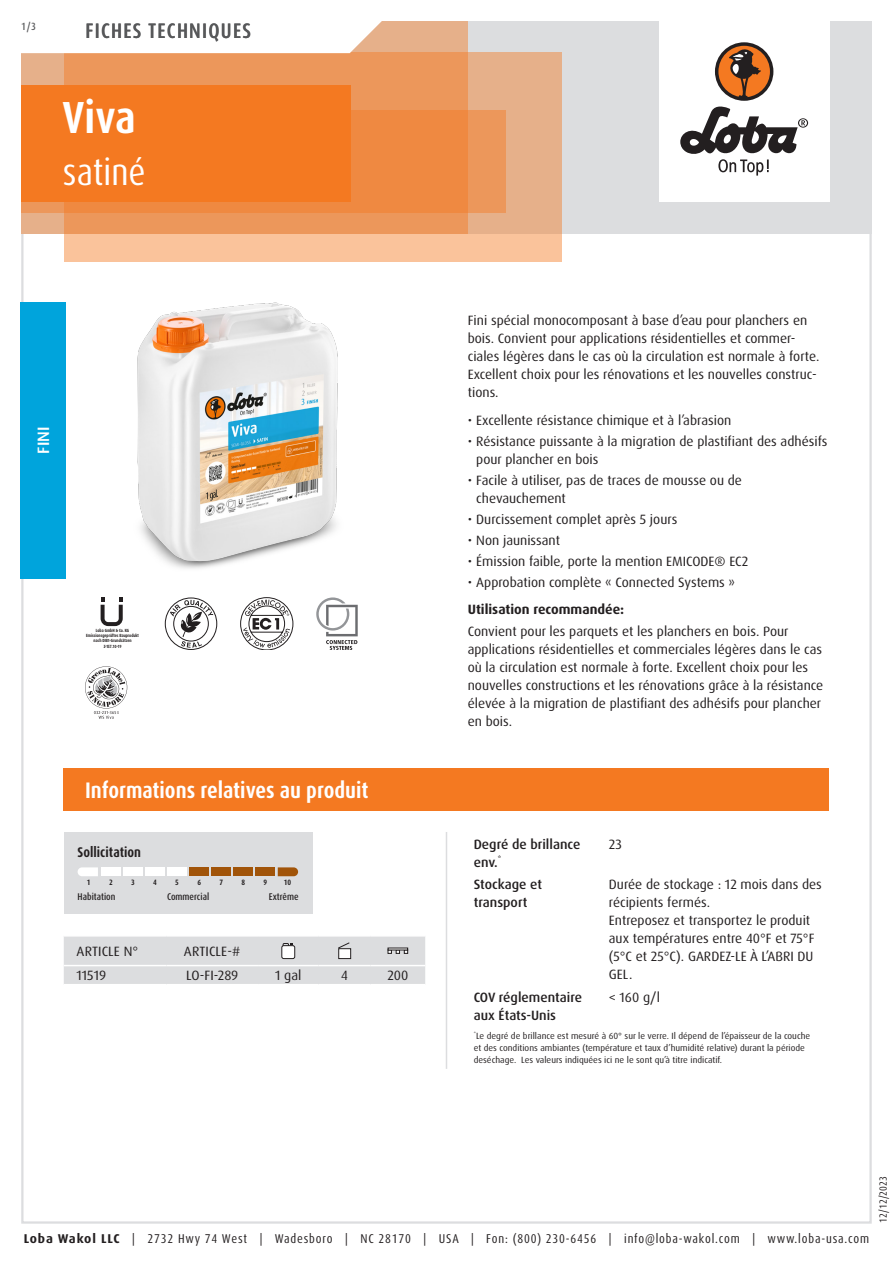
<style>
.page{position:relative;width:893px;height:1263px;background:#fff}
.page>*{position:absolute;margin:0;border:0;box-sizing:border-box;transform-origin:0 0}
.Produktname_weiss{font:700 condensed 45px "Dax Pro";color:#fff}
.Variante_weiss{font:condensed 37.5px "Dax Pro";color:#fff}
.Abschnitt{font:700 condensed 22.5px "Dax Pro";color:#fff}
.TI{font:500 condensed 21px "Dax Pro";letter-spacing:.06em;color:#57585a}
.Produktart_Versiegelung{font:500 16.5px "Dax Pro";color:#fff}
.skala_name{font:700 condensed 14.1px "Dax Pro";color:#231f20}
.Text{font:13.5px/18px "Dax Pro";color:#231f20}
.Text_ohne_Silbentrennung{font:13.5px/18px "Dax Pro";color:#231f20}
.Text_Medium{font:500 13.5px/18px "Dax Pro";color:#231f20}
.Text_Bold{font:700 13.5px "Dax Pro";color:#231f20}
.Text_zentriert{font:13.5px "Dax Pro";color:#231f20}
.Text_Großbuchstaben{font:13.5px "Dax Pro";letter-spacing:.01em;color:#231f20}
.Text_Großbuchstaben_zentriert{font:13.5px "Dax Pro";letter-spacing:.01em;color:#231f20}
.t1{font:condensed 12.75px "Dax Pro";letter-spacing:.065em;color:#231f20}
.t2{font:condensed 10.5px "Dax Pro";color:#231f20}
.t3{font:500 condensed 10.5px "Dax Pro";color:#57585a}
.skala_desc_left{font:500 condensed 9.75px "Dax Pro";color:#231f20}
.skala_desc_middle{font:500 condensed 9.75px "Dax Pro";color:#231f20}
.skala_desc_right{font:500 condensed 9.75px "Dax Pro";color:#231f20}
.Footnote{font:9px/12px "Dax Pro";color:#231f20}
.skala_number{font:700 condensed 7.8px "Dax Pro";color:#231f20}
.t4{font:700 4.5px/5.2px "Dax Pro";color:#231f20;text-align:center;scale:.82 1}
.s1{font-weight:700;font-stretch:normal}
</style>
<div class="page">
<hr style="left:446px;top:832px;width:1px;height:237px;background:#dcdddf">
<svg style="left:64px;top:936px;width:361px;height:48px;background:#dcdcde"></svg>
<div style="left:64px;top:832px;width:249px;height:82px;background:#dcdddf"></div>
<svg style="left:78px;top:867px;width:20px;height:9px"></svg>
<div style="left:101px;top:867px;width:20px;height:9px;background:#fff"></div>
<div style="left:123px;top:867px;width:20px;height:9px;background:#fff"></div>
<div style="left:145px;top:867px;width:20px;height:9px;background:#fff"></div>
<div style="left:167px;top:867px;width:20px;height:9px;background:#fff"></div>
<div style="left:189px;top:867px;width:20px;height:9px;background:#a15409"></div>
<div style="left:212px;top:867px;width:19px;height:9px;background:#a15409"></div>
<div style="left:234px;top:867px;width:19px;height:9px;background:#a15409"></div>
<div style="left:256px;top:867px;width:19px;height:9px;background:#a15409"></div>
<svg style="left:278px;top:867px;width:20px;height:9px"></svg>
<div style="left:64px;top:768px;width:765px;height:43px;background:#f47921"></div>
<svg style="left:101px;top:597px;width:22px;height:29px"></svg>
<svg style="left:165px;top:597px;width:52px;height:53px"></svg>
<svg style="left:241px;top:597px;width:52px;height:53px"></svg>
<svg style="left:316px;top:597px;width:42px;height:53px"></svg>
<svg style="left:85px;top:666px;width:42px;height:53px"></svg>
<img style="left:137px;top:302px;width:201px;height:267px">
<div style="left:20px;top:302px;width:46px;height:276px;background:#00a4dc"></div>
<div style="left:21px;top:21px;width:851px;height:213px;background:#dcdddf"></div>
<div style="left:659px;top:0;width:170px;height:202px;background:#fff"></div>
<svg style="left:680px;top:106px;width:128px;height:70px"></svg>
<div style="left:715px;top:42px;width:58px;height:59px;background:#231f20;border-radius:50%"></div>
<svg style="left:718px;top:45px;width:52px;height:52px"></svg>
<div style="left:64px;top:52px;width:497px;height:209px;background:linear-gradient(to right,#fec79f,#efb992)"></div>
<div style="left:21px;top:111px;width:485px;height:102px;background:#ec975b"></div>
<svg style="left:21px;top:21px;width:447px;height:213px;background:#ec9355"></svg>
<svg style="left:21px;top:21px;width:411px;height:34px;background:#faede4"></svg>
<div style="left:21px;top:85px;width:330px;height:117px;background:#f47921"></div>
<p class="t3" style="left:21px;top:19px;width:16px">1/3</p>
<p class="TI" style="left:86px;top:17px;width:167px">FICHES TECHNIQUES</p>
<p class="Produktname_weiss" style="left:62px;top:89px;width:75px">Viva</p>
<p class="Variante_weiss" style="left:63px;top:148px;width:84px">satiné</p>
<p class="Produktart_Versiegelung" style="left:33px;top:454px;width:29px;rotate:-90deg">FINI</p>
<p class="t4" style="left:86px;top:628px;width:66px">Loba GmbH &amp; Co. KG<br>Emissionsgeprüftes Bauprodukt nach DIBt-Grundsätzen<br>Z-157.10-19</p>
<p class="Abschnitt" style="left:85px;top:776px;width:285px">Informations relatives au produit</p>
<p class="skala_name" style="left:78px;top:843px;width:65px">Sollicitation</p>
<p class="skala_number" style="left:87px;top:877px;width:5px">1</p>
<p class="skala_number" style="left:109px;top:877px;width:5px">2</p>
<p class="skala_number" style="left:131px;top:877px;width:5px">3</p>
<p class="skala_number" style="left:153px;top:877px;width:5px">4</p>
<p class="skala_number" style="left:175px;top:877px;width:5px">5</p>
<p class="skala_number" style="left:197px;top:877px;width:5px">6</p>
<p class="skala_number" style="left:219px;top:877px;width:5px">7</p>
<p class="skala_number" style="left:241px;top:877px;width:5px">8</p>
<p class="skala_number" style="left:264px;top:877px;width:5px">9</p>
<p class="skala_number" style="left:284px;top:877px;width:9px">10</p>
<p class="skala_desc_left" style="left:78px;top:890px;width:39px">Habitation</p>
<p class="skala_desc_middle" style="left:167px;top:890px;width:44px">Commercial</p>
<p class="skala_desc_right" style="left:269px;top:890px;width:31px">Extrême</p>
<p class="Text_Großbuchstaben" style="left:77px;top:943px;width:63px">ARTICLE N°</p>
<p class="Text_Großbuchstaben_zentriert" style="left:184px;top:943px;width:58px">ARTICLE-#</p>
<p class="Text" style="left:77px;top:967px;width:31px">11519</p>
<p class="Text_zentriert" style="left:186px;top:967px;width:54px">LO-FI-289</p>
<p class="Text_zentriert" style="left:275px;top:967px;width:28px">1 gal</p>
<p class="Text_zentriert" style="left:341px;top:967px;width:8px">4</p>
<p class="Text_zentriert" style="left:387px;top:967px;width:22px">200</p>
<p class="Text" style="left:468px;top:312px;width:353px">Fini spécial monocomposant à base d’eau pour planchers en bois. Convient pour applications résidentielles et commer&shy;ciales légères dans le cas où la circulation est normale à forte.<br>Excellent choix pour les rénovations et les nouvelles construc&shy;tions.</p>
<p class="Text" style="left:468px;top:411px;width:265px">• Excellente résistance chimique et à l’abrasion</p>
<p class="Text" style="left:476px;top:432px;width:353px;text-indent:-9px">• Résistance puissante à la migration de plastifiant des adhésifs pour plancher en bois</p>
<p class="Text" style="left:476px;top:471px;width:267px;text-indent:-9px">• Facile à utiliser, pas de traces de mousse ou de chevauchement</p>
<p class="Text" style="left:468px;top:510px;width:211px">• Durcissement complet après 5 jours</p>
<p class="Text" style="left:468px;top:531px;width:94px">• Non jaunissant</p>
<p class="Text" style="left:468px;top:552px;width:282px">• Émission faible, porte la mention EMICODE® EC2</p>
<p class="Text" style="left:468px;top:573px;width:269px">• Approbation complète « Connected Systems »</p>
<p class="Text_Bold" style="left:468px;top:601px;width:158px">Utilisation recommandée:</p>
<p class="Text" style="left:468px;top:622px;width:357px">Convient pour les parquets et les planchers en bois. Pour applications résidentielles et commerciales légères dans le cas où la circulation est normale à forte. Excellent choix pour les nouvelles constructions et les rénovations grâce à la résistance élevée à la migration de plastifiant des adhésifs pour plancher en bois.</p>
<p class="Text_Medium" style="left:474px;top:835px;width:108px">Degré de brillance env.<sup>*</sup></p>
<p class="Text_ohne_Silbentrennung" style="left:609px;top:835px;width:14px">23</p>
<p class="Text_Medium" style="left:474px;top:875px;width:70px">Stockage et transport</p>
<p class="Text_ohne_Silbentrennung" style="left:609px;top:875px;width:214px">Durée de stockage : 12 mois dans des récipients fermés.</p>
<p class="Text_ohne_Silbentrennung" style="left:609px;top:911px;width:207px">Entreposez et transportez le produit aux températures entre 40°F et 75°F (5°C et 25°C). GARDEZ-LE À L’ABRI DU<br>GEL.</p>
<p class="Text_Medium" style="left:474px;top:988px;width:110px">COV réglementaire aux États-Unis</p>
<p class="Text_ohne_Silbentrennung" style="left:609px;top:988px;width:53px">&lt; 160 g/l</p>
<p class="Footnote" style="left:474px;top:1030px;width:338px"><sup>*</sup>Le degré de brillance est mesuré à 60° sur le verre. Il dépend de l’épaisseur de la couche et des conditions ambiantes (température et taux d’humidité relative) durant la période deséchage. Les valeurs indiquées ici ne le sont qu’à titre indicatif.</p>
<p class="t1" style="left:24px;top:1230px;width:847px"><span class="s1">Loba Wakol LLC</span> | 2732 Hwy 74 West | Wadesboro | NC 28170 | USA | Fon: (800) 230-6456 | info@loba-wakol.com | www.loba-usa.com</p>
<p class="t2" style="left:876px;top:1222px;width:48px;rotate:-90deg">12/12/2023</p>
</div>
